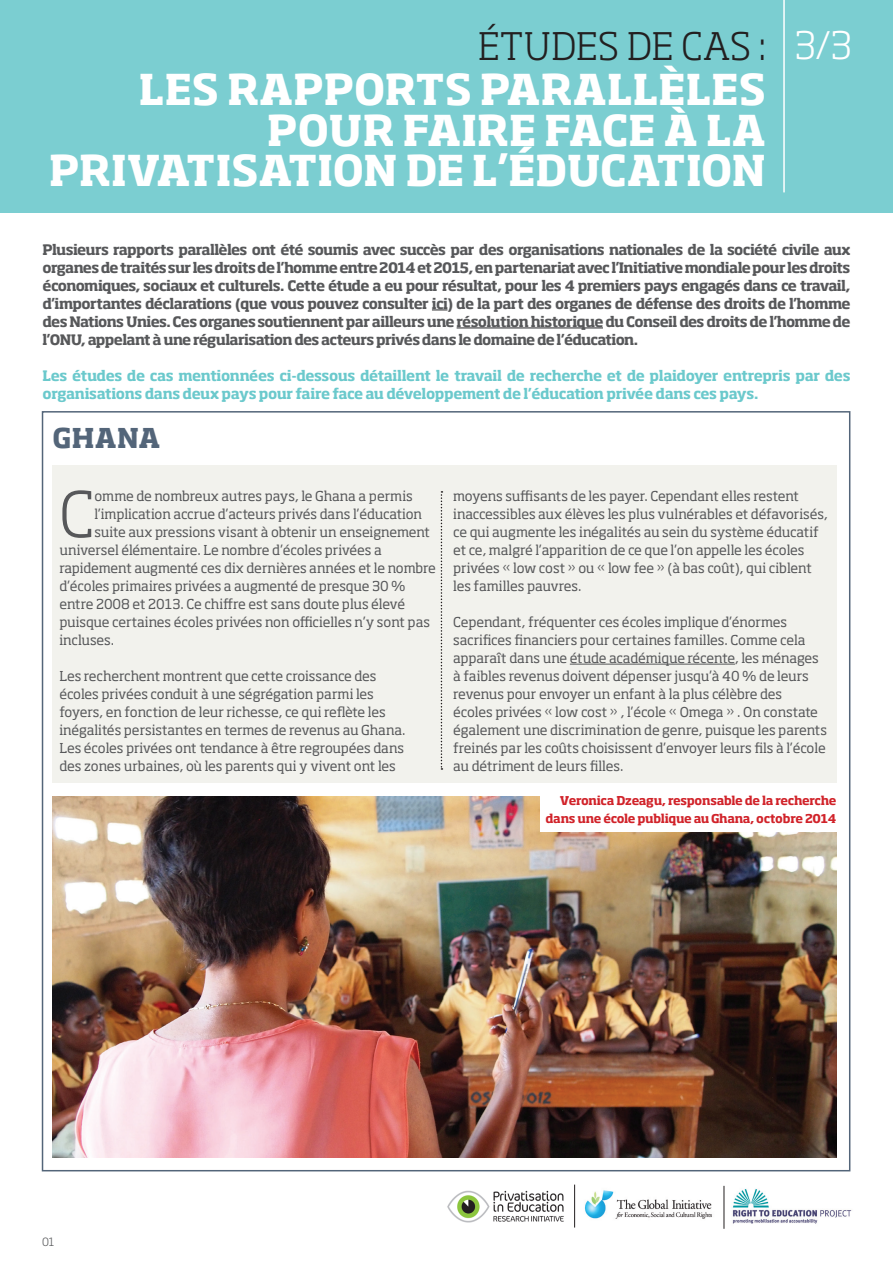
<style>
.page{position:relative;width:893px;height:1263px;background:#fff}
.page>*{position:absolute;margin:0;border:0;box-sizing:border-box;transform-origin:0 0}
.t1{font:300 61.95px "Soho Std";color:#57585a}
.t2{font:700 42px/40.5px "Soho Std";letter-spacing:.005em;color:#fff;text-align:right}
.t3{font:300 37.5px "Soho Std";letter-spacing:.015em;color:#231f20}
.t4{font:300 37.5px "Soho Std";color:#fff}
.t5{font:700 27px "Soho Std";letter-spacing:.015em;color:#536579}
.t6{font:700 14.25px/18px "Soho Std";letter-spacing:-.045em;color:#57585a;text-align:justify}
.t7{font:700 14.25px/18px "Soho Std";letter-spacing:-.025em;color:#6bc9cc}
.t8{font:13.5px/18px "Soho Std";letter-spacing:-.01em;color:#57585a}
.t9{font:700 12px/18px "Soho Std";letter-spacing:-.025em;color:#d1232a;text-align:right}
.t10{font:300 11.25px "Soho Std";color:#57585a}
.s1{font-weight:300}
</style>
<div class="page">
<div style="left:0;top:0;width:893px;height:213px;background:#7bced1"></div>
<div style="left:52px;top:465px;width:785px;height:317px;background:#f2f2ed"></div>
<svg style="left:432px;top:309px;width:15px;height:2px"></svg>
<hr style="left:457px;top:327px;width:146px;height:2px;background:#57585a">
<hr style="left:570px;top:664px;width:165px;height:1px;background:#57585a">
<svg style="left:441px;top:491px;width:1px;height:279px"></svg>
<img style="left:52px;top:796px;width:785px;height:362px">
<div style="left:540px;top:791px;width:303px;height:41px;background:#fff"></div>
<hr style="left:783px;top:0;width:2px;height:192px;background:#fff">
<img style="left:447px;top:1190px;width:117px;height:32px">
<hr style="left:574px;top:1184px;width:1px;height:43px;background:#231f20">
<img style="left:584px;top:1190px;width:128px;height:29px">
<hr style="left:724px;top:1186px;width:1px;height:43px;background:#231f20">
<img style="left:732px;top:1189px;width:120px;height:35px">
<p class="t3" style="left:478px;top:23px;width:290px">ÉTUDES DE CAS :</p>
<p class="t2" style="left:139px;top:68px;width:628px">LES RAPPORTS PARALLÈLES<br>POUR FAIRE FACE À LA</p>
<p class="t2" style="left:49px;top:149px;width:718px">PRIVATISATION DE L’ÉDUCATION</p>
<p class="t4" style="left:794px;top:22px;width:59px">3/3</p>
<p class="t6" style="left:43px;top:240px;width:809px">Plusieurs rapports parallèles ont été soumis avec succès par des organisations nationales de la société civile aux organes de traités sur les droits de l’homme entre 2014 et 2015, en partenariat avec l’Initiative mondiale pour les droits économiques, sociaux et culturels. Cette étude a eu pour résultat, pour les 4 premiers pays engagés dans ce travail, d’importantes déclarations (que vous pouvez consulter ici) de la part des organes de défense des droits de l’homme des Nations Unies. Ces organes soutiennent par ailleurs une résolution historique du Conseil des droits de l’homme de l’ONU, appelant à une régularisation des acteurs privés dans le domaine de l’éducation.</p>
<p class="t7" style="left:43px;top:366px;width:809px">Les études de cas mentionnées ci-dessous détaillent le travail de recherche et de plaidoyer entrepris par des organisations dans deux pays pour faire face au développement de l’éducation privée dans ces pays.</p>
<p class="t5" style="left:53px;top:420px;width:109px">GHANA</p>
<p class="t1" style="left:59px;top:475px;width:37px">C</p>
<p class="t8" style="left:94px;top:487px;width:320px">omme de nombreux autres pays, le Ghana a permis</p>
<p class="t8" style="left:94px;top:505px;width:329px">l’implication accrue d’acteurs privés dans l’éducation</p>
<p class="t8" style="left:94px;top:523px;width:337px">suite aux pressions visant à obtenir un enseignement</p>
<p class="t8" style="left:59px;top:541px;width:324px">universel élémentaire. Le nombre d’écoles privées a</p>
<p class="t8" style="left:59px;top:559px;width:378px">rapidement augmenté ces dix dernières années et le nombre</p>
<p class="t8" style="left:59px;top:577px;width:348px">d’écoles primaires privées a augmenté de presque 30 %</p>
<p class="t8" style="left:59px;top:595px;width:347px">entre 2008 et 2013. Ce chiffre est sans doute plus élevé</p>
<p class="t8" style="left:59px;top:613px;width:372px">puisque certaines écoles privées non officielles n’y sont pas</p>
<p class="t8" style="left:59px;top:631px;width:56px">incluses.</p>
<p class="t8" style="left:59px;top:667px;width:348px">Les recherchent montrent que cette croissance des écoles privées conduit à une ségrégation parmi les foyers, en fonction de leur richesse, ce qui reflète les inégalités persistantes en termes de revenus au Ghana.<br>Les écoles privées ont tendance à être regroupées dans des zones urbaines, où les parents qui y vivent ont les</p>
<p class="t8" style="left:453px;top:487px;width:376px">moyens suffisants de les payer. Cependant elles restent inaccessibles aux élèves les plus vulnérables et défavorisés, ce qui augmente les inégalités au sein du système éducatif et ce, malgré l’apparition de ce que l’on appelle les écoles privées <span class="s1">«</span> low cost <span class="s1">»</span> ou <span class="s1">«</span> low fee <span class="s1">»</span> (à bas coût), qui ciblent les familles pauvres.</p>
<p class="t8" style="left:453px;top:613px;width:375px">Cependant, fréquenter ces écoles implique d’énormes sacrifices financiers pour certaines familles. Comme cela apparaît dans une étude académique récente, les ménages à faibles revenus doivent dépenser jusqu’à 40 % de leurs revenus pour envoyer un enfant à la plus célèbre des<br>écoles privées <span class="s1">«</span> low cost <span class="s1">»</span> , l’école <span class="s1">«</span> Omega <span class="s1">»</span> . On constate également une discrimination de genre, puisque les parents freinés par les coûts choisissent d’envoyer leurs fils à l’école au détriment de leurs filles.</p>
<p class="t9" style="left:545px;top:792px;width:292px">Veronica Dzeagu, responsable de la recherche dans une école publique au Ghana, octobre 2014</p>
<p class="t10" style="left:42px;top:1235px;width:14px">01</p>
</div>
